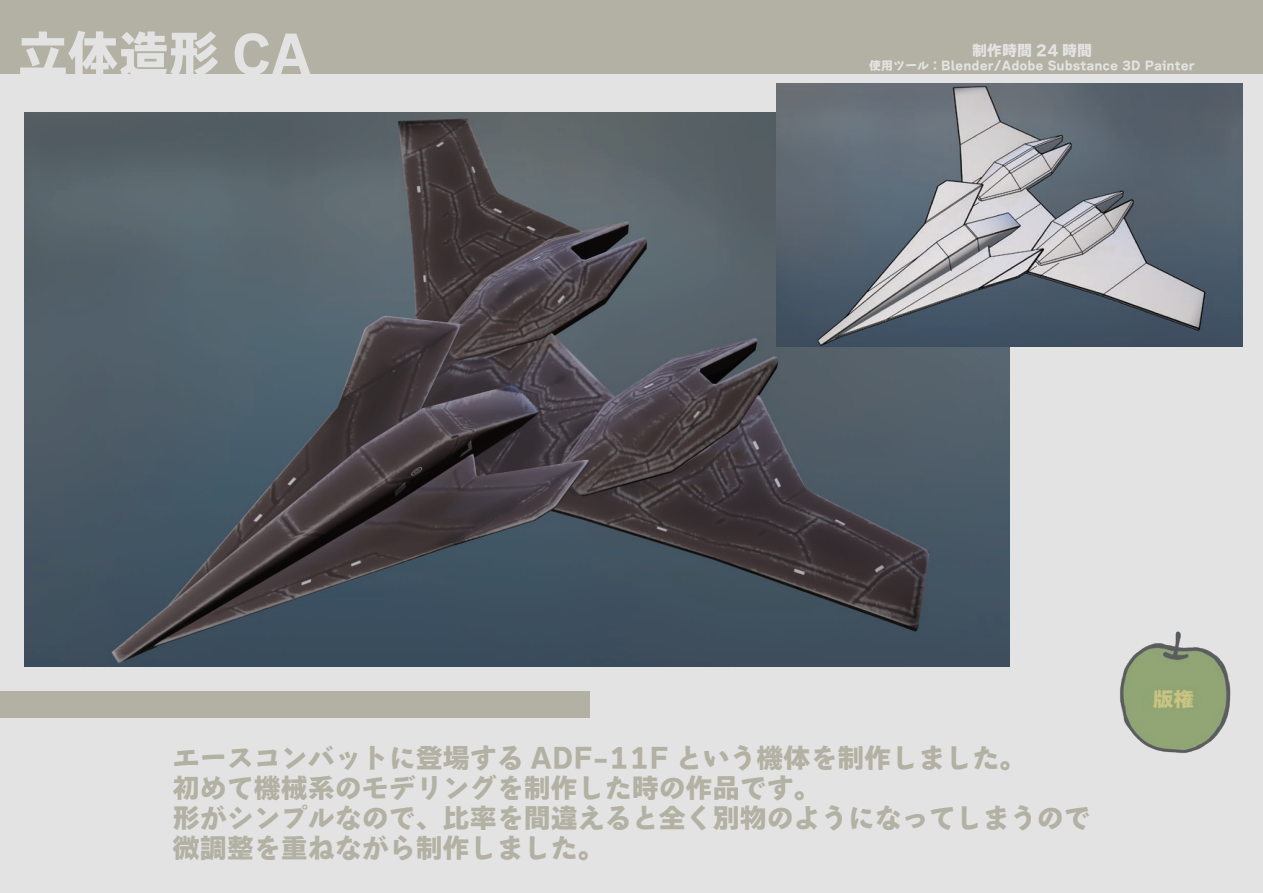
<style>
.page{position:relative;width:1263px;height:893px;background:#fff}
.page>*{position:absolute;margin:0;border:0;box-sizing:border-box;transform-origin:0 0}
.t1{font:50.4px "Bokutoh Ruika 07";color:#e3e3e3}
.t2{font:27px/30px "Bokutoh Ruika 07";color:#b3b1a3}
.t3{font:15px "Bokutoh Ruika 07";color:#e3e3e3}
.t4{font:12px "Bokutoh Ruika 07";color:#e3e3e3}
</style>
<div class="page">
<div style="left:1px;top:0;width:1262px;height:893px;background:#e3e3e3"></div>
<div style="left:1px;top:0;width:1262px;height:73px;background:#b3b1a3"></div>
<div style="left:1px;top:644px;width:589px;height:73px;background:#b3b1a3"></div>
<div style="left:0;top:643px;width:636px;height:47px;background:#e3e3e3"></div>
<img style="left:25px;top:113px;width:984px;height:554px">
<img style="left:776px;top:84px;width:466px;height:262px">
<img style="left:1120px;top:631px;width:111px;height:123px">
<h1 class="t1" style="left:18px;top:29px;width:295px">立体造形 CA</h1>
<p class="t3" style="left:972px;top:43px;width:122px">制作時間 24 時間</p>
<p class="t4" style="left:869px;top:59px;width:327px">使用ツール：Blender/Adobe Substance 3D Painter</p>
<p class="t2" style="left:173px;top:743px;width:919px">エースコンバットに登場する ADF-11F という機体を制作しました。<br>初めて機械系のモデリングを制作した時の作品です。<br>形がシンプルなので、比率を間違えると全く別物のようになってしまうので微調整を重ねながら制作しました。</p>
</div>
